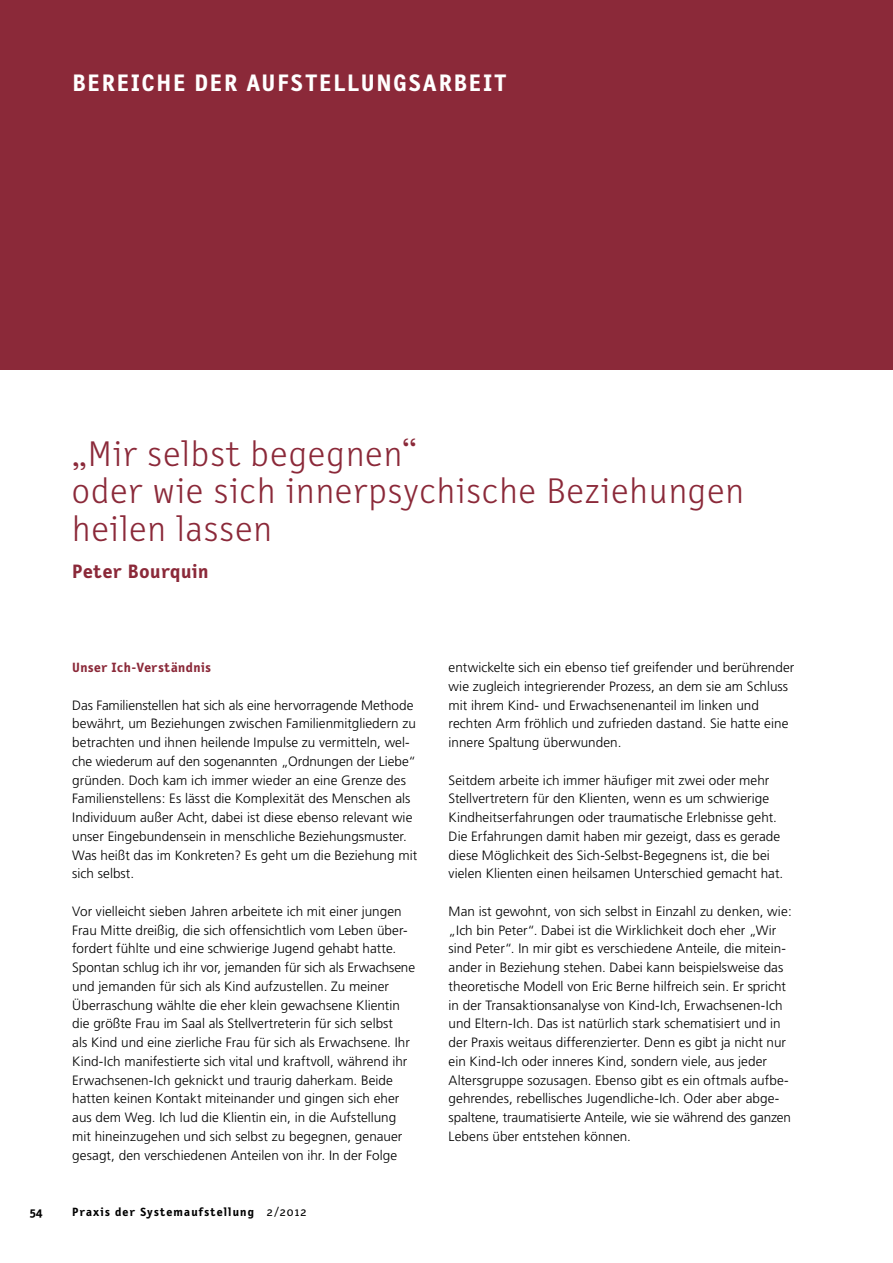
<style>
.page{position:relative;width:893px;height:1263px;background:#fff}
.page>*{position:absolute;margin:0;border:0;box-sizing:border-box;transform-origin:0 0}
.t1{font:300 36px/37.5px "Letter Gothic Text";letter-spacing:.03em;color:#8b2939;scale:1.05 1}
.t2{font:700 24px "Letter Gothic Text";letter-spacing:.07em;color:#fff;scale:1.05 1}
.t3{font:700 19.5px "Letter Gothic Text";letter-spacing:.03em;color:#8b2939;scale:1.05 1}
.t4{font:300 13.5px/18.8px "Frutiger";color:#000}
.t5{font:700 13.5px "Letter Gothic Text";letter-spacing:.04em;color:#8b2939;scale:1.05 1}
.t6{font:700 12px "Letter Gothic Text";letter-spacing:.09em;color:#000;scale:1.05 1}
.s1{font-weight:400}
</style>
<div class="page">
<div style="left:0;top:0;width:893px;height:370px;background:#8b2939"></div>
<h2 class="t2" style="left:72px;top:68px;width:415px">Bereiche der Aufstellungsarbeit</h2>
<h1 class="t1" style="left:72px;top:436px;width:641px">„Mir selbst begegnen“<br>oder wie sich innerpsychische Beziehungen heilen lassen</h1>
<h3 class="t3" style="left:72px;top:560px;width:131px">Peter Bourquin</h3>
<p class="t5" style="left:72px;top:659px;width:134px">Unser Ich-Verständnis</p>
<p class="t4" style="left:72px;top:695px;width:346px">Das Familienstellen hat sich als eine hervorragende Methode bewährt, um Beziehungen zwischen Familienmitgliedern zu betrachten und ihnen heilende Impulse zu vermitteln, wel&shy;che wiederum auf den sogenannten „Ordnungen der Liebe“ gründen. Doch kam ich immer wieder an eine Grenze des Familienstellens: Es lässt die Komplexität des Menschen als Individuum außer Acht, dabei ist diese ebenso relevant wie unser Eingebundensein in menschliche Beziehungsmuster.<br>Was heißt das im Konkreten? Es geht um die Beziehung mit sich selbst.</p>
<p class="t4" style="left:72px;top:902px;width:344px">Vor vielleicht sieben Jahren arbeitete ich mit einer jungen Frau Mitte dreißig, die sich offensichtlich vom Leben über&shy;fordert fühlte und eine schwierige Jugend gehabt hatte.<br>Spontan schlug ich ihr vor, jemanden für sich als Erwachsene und jemanden für sich als Kind aufzustellen. Zu meiner Überraschung wählte die eher klein gewachsene Klientin die größte Frau im Saal als Stellvertreterin für sich selbst<br>als Kind und eine zierliche Frau für sich als Erwachsene. Ihr Kind-Ich manifestierte sich vital und kraftvoll, während ihr Erwachsenen-Ich geknickt und traurig daherkam. Beide hatten keinen Kontakt miteinander und gingen sich eher aus dem Weg. Ich lud die Klientin ein, in die Aufstellung mit hineinzugehen und sich selbst zu begegnen, genauer gesagt, den verschiedenen Anteilen von ihr. In der Folge</p>
<p class="t6" style="left:30px;top:1205px;width:14px">54</p>
<p class="t6" style="left:72px;top:1205px;width:224px">Praxis der Systemaufstellung <span class="s1">2/2012</span></p>
<p class="t4" style="left:449px;top:658px;width:347px">entwickelte sich ein ebenso tief greifender und berührender wie zugleich integrierender Prozess, an dem sie am Schluss mit ihrem Kind- und Erwachsenenanteil im linken und rechten Arm fröhlich und zufrieden dastand. Sie hatte eine innere Spaltung überwunden.</p>
<p class="t4" style="left:449px;top:770px;width:336px">Seitdem arbeite ich immer häufiger mit zwei oder mehr Stellvertretern für den Klienten, wenn es um schwierige Kindheitserfahrungen oder traumatische Erlebnisse geht.<br>Die Erfahrungen damit haben mir gezeigt, dass es gerade diese Möglichkeit des Sich-Selbst-Begegnens ist, die bei vielen Klienten einen heilsamen Unterschied gemacht hat.</p>
<p class="t4" style="left:449px;top:902px;width:345px">Man ist gewohnt, von sich selbst in Einzahl zu denken, wie: „Ich bin Peter“. Dabei ist die Wirklichkeit doch eher „Wir sind Peter“. In mir gibt es verschiedene Anteile, die mitein&shy;ander in Beziehung stehen. Dabei kann beispielsweise das theoretische Modell von Eric Berne hilfreich sein. Er spricht in der Transaktionsanalyse von Kind-Ich, Erwachsenen-Ich und Eltern-Ich. Das ist natürlich stark schematisiert und in der Praxis weitaus differenzierter. Denn es gibt ja nicht nur ein Kind-Ich oder inneres Kind, sondern viele, aus jeder Altersgruppe sozusagen. Ebenso gibt es ein oftmals aufbe&shy;gehrendes, rebellisches Jugendliche-Ich. Oder aber abge&shy;spaltene, traumatisierte Anteile, wie sie während des ganzen Lebens über entstehen können.</p>
</div>
